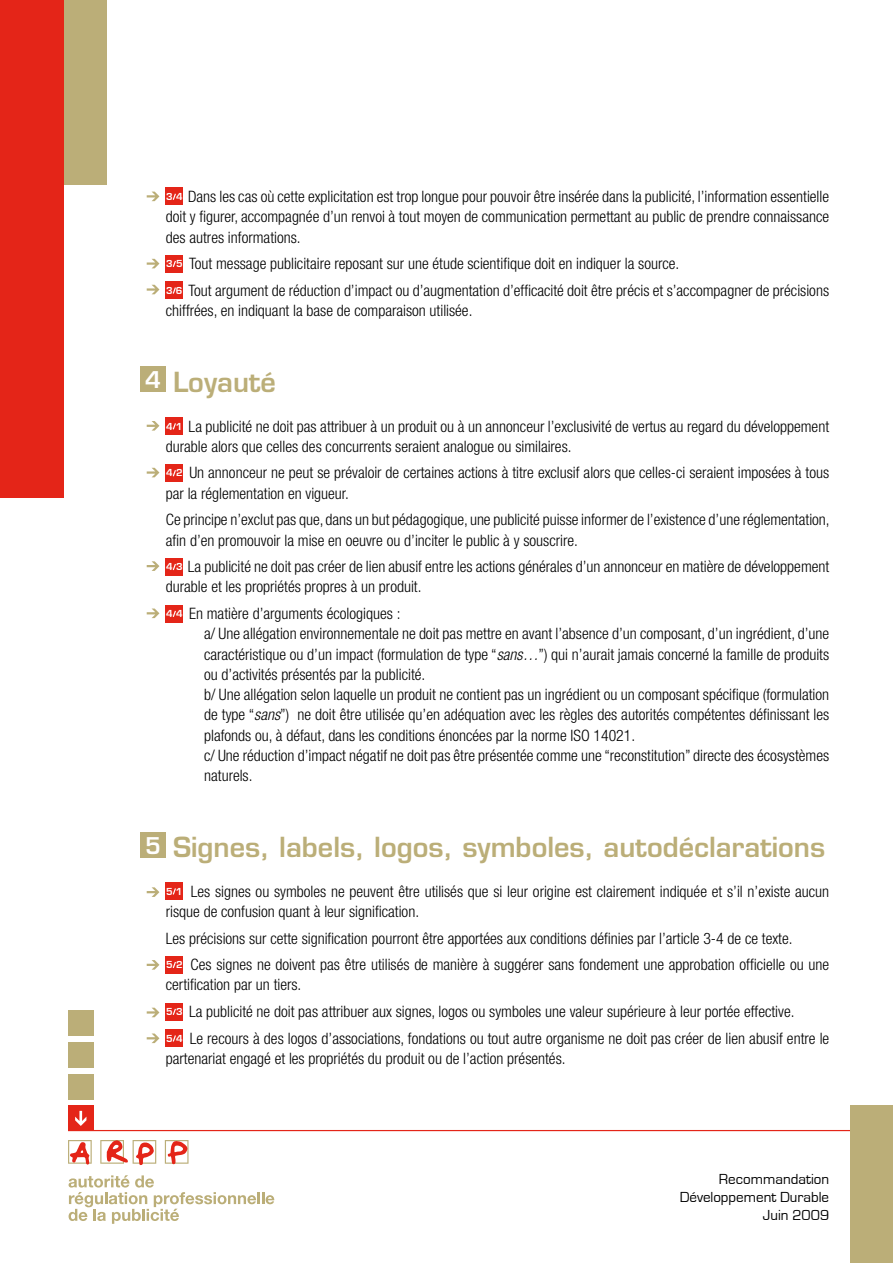
<style>
.page{position:relative;width:893px;height:1263px;background:#fff}
.page>*{position:absolute;margin:0;border:0;box-sizing:border-box;transform-origin:0 0}
.t1{font:600 27px "Eurostile LT";color:#bbae78}
.t2{font:600 22.5px "Eurostile LT";color:#fff}
.t3{font:300 condensed 15.75px/20.2px "Helvetica Neue LT";color:#000}
.t4{font:15px/18px "Eurostile";color:#000;text-align:right}
.s1{font-family:"Eurostile";font-weight:700;font-stretch:normal;font-size:10.5px;color:#fff}
.s2{font-style:italic}
</style>
<div class="page">
<hr style="left:68px;top:1130px;width:782px;height:1px;background:#e42518">
<div style="left:0;top:0;width:64px;height:497px;background:#e42518"></div>
<div style="left:64px;top:0;width:42px;height:185px;background:#bbae78"></div>
<div style="left:850px;top:1106px;width:43px;height:157px;background:#bbae78"></div>
<div style="left:68px;top:1010px;width:26px;height:25px;background:#bbae78"></div>
<div style="left:68px;top:1042px;width:26px;height:25px;background:#bbae78"></div>
<div style="left:68px;top:1074px;width:26px;height:25px;background:#bbae78"></div>
<div style="left:68px;top:1106px;width:26px;height:25px;background:#e42518"></div>
<svg style="left:75px;top:1111px;width:11px;height:15px"></svg>
<div style="left:140px;top:367px;width:26px;height:25px;background:#bbae78"></div>
<div style="left:140px;top:832px;width:26px;height:25px;background:#bbae78"></div>
<div style="left:166px;top:188px;width:17px;height:17px;background:#e42518"></div>
<svg style="left:172px;top:193px;width:4px;height:7px"></svg>
<div style="left:166px;top:255px;width:17px;height:17px;background:#e42518"></div>
<svg style="left:172px;top:260px;width:4px;height:7px"></svg>
<div style="left:166px;top:282px;width:17px;height:17px;background:#e42518"></div>
<svg style="left:172px;top:287px;width:4px;height:7px"></svg>
<div style="left:166px;top:417px;width:17px;height:18px;background:#e42518"></div>
<svg style="left:172px;top:423px;width:4px;height:7px"></svg>
<div style="left:166px;top:464px;width:17px;height:17px;background:#e42518"></div>
<svg style="left:172px;top:470px;width:4px;height:7px"></svg>
<div style="left:166px;top:558px;width:17px;height:17px;background:#e42518"></div>
<svg style="left:172px;top:564px;width:4px;height:7px"></svg>
<div style="left:166px;top:605px;width:17px;height:17px;background:#e42518"></div>
<svg style="left:172px;top:610px;width:4px;height:7px"></svg>
<div style="left:166px;top:883px;width:17px;height:17px;background:#e42518"></div>
<svg style="left:172px;top:888px;width:4px;height:7px"></svg>
<div style="left:166px;top:956px;width:17px;height:17px;background:#e42518"></div>
<svg style="left:172px;top:962px;width:4px;height:6px"></svg>
<div style="left:166px;top:1003px;width:17px;height:17px;background:#e42518"></div>
<svg style="left:172px;top:1008px;width:4px;height:7px"></svg>
<div style="left:166px;top:1030px;width:17px;height:17px;background:#e42518"></div>
<svg style="left:172px;top:1035px;width:4px;height:7px"></svg>
<svg style="left:68px;top:1140px;width:121px;height:25px"></svg>
<svg style="left:69px;top:1175px;width:205px;height:49px"></svg>
<svg style="left:147px;top:421px;width:12px;height:10px"></svg>
<svg style="left:147px;top:285px;width:12px;height:9px"></svg>
<svg style="left:147px;top:259px;width:12px;height:9px"></svg>
<svg style="left:147px;top:192px;width:12px;height:9px"></svg>
<svg style="left:147px;top:608px;width:12px;height:10px"></svg>
<svg style="left:147px;top:887px;width:12px;height:10px"></svg>
<svg style="left:147px;top:960px;width:12px;height:10px"></svg>
<svg style="left:147px;top:1008px;width:12px;height:9px"></svg>
<svg style="left:147px;top:1033px;width:12px;height:10px"></svg>
<svg style="left:147px;top:561px;width:12px;height:10px"></svg>
<svg style="left:147px;top:468px;width:12px;height:9px"></svg>
<p class="t3" style="left:166px;top:186px;width:665px;text-align:justify"><span class="s1">3 4</span> Dans les cas où cette explicitation est trop longue pour pouvoir être insérée dans la publicité, l’information essentielle doit y figurer, accompagnée d’un renvoi à tout moyen de communication permettant au public de prendre connaissance des autres informations.</p>
<p class="t3" style="left:166px;top:250px;width:664px;line-height:26.7px"><span class="s1">3 5</span> Tout message publicitaire reposant sur une étude scientifique doit en indiquer la source.<br><span class="s1">3 6</span> Tout argument de réduction d’impact ou d’augmentation d’efficacité doit être précis et s’accompagner de précisions</p>
<p class="t3" style="left:166px;top:300px;width:308px">chiffrées, en indiquant la base de comparaison utilisée.</p>
<h2 class="t2" style="left:145px;top:366px;width:17px">4</h2>
<h1 class="t1" style="left:173px;top:365px;width:104px">Loyauté</h1>
<p class="t3" style="left:166px;top:416px;width:665px"><span class="s1">4 1</span> La publicité ne doit pas attribuer à un produit ou à un annonceur l’exclusivité de vertus au regard du développement durable alors que celles des concurrents seraient analogue ou similaires.</p>
<p class="t3" style="left:166px;top:463px;width:665px"><span class="s1">4 2</span> Un annonceur ne peut se prévaloir de certaines actions à titre exclusif alors que celles-ci seraient imposées à tous par la réglementation en vigueur.</p>
<p class="t3" style="left:166px;top:510px;width:665px">Ce principe n’exclut pas que, dans un but pédagogique, une publicité puisse informer de l’existence d’une réglementation, afin d’en promouvoir la mise en oeuvre ou d’inciter le public à y souscrire.</p>
<p class="t3" style="left:166px;top:556px;width:665px"><span class="s1">4 3</span> La publicité ne doit pas créer de lien abusif entre les actions générales d’un annonceur en matière de développement durable et les propriétés propres à un produit.</p>
<p class="t3" style="left:204px;top:603px;width:627px;text-indent:-38px"><span class="s1">4 4</span> En matière d’arguments écologiques :<br>a/ Une allégation environnementale ne doit pas mettre en avant l’absence d’un composant, d’un ingrédient, d’une caractéristique ou d’un impact (formulation de type “<span class="s2">sans…</span>”) qui n’aurait jamais concerné la famille de produits ou d’activités présentés par la publicité.<br>b/ Une allégation selon laquelle un produit ne contient pas un ingrédient ou un composant spécifique (formulation de type “<span class="s2">sans</span>”) ne doit être utilisée qu’en adéquation avec les règles des autorités compétentes définissant les plafonds ou, à défaut, dans les conditions énoncées par la norme ISO 14021.<br>c/ Une réduction d’impact négatif ne doit pas être présentée comme une “reconstitution” directe des écosystèmes naturels.</p>
<h1 class="t1" style="left:173px;top:830px;width:653px">Signes, labels, logos, symboles, autodéclarations</h1>
<p class="t3" style="left:166px;top:881px;width:665px"><span class="s1">5 1</span> Les signes ou symboles ne peuvent être utilisés que si leur origine est clairement indiquée et s’il n’existe aucun risque de confusion quant à leur signification.</p>
<p class="t3" style="left:166px;top:925px;width:665px;line-height:26.5px">Les précisions sur cette signification pourront être apportées aux conditions définies par l’article 3-4 de ce texte.<br><span class="s1">5 2</span> Ces signes ne doivent pas être utilisés de manière à suggérer sans fondement une approbation officielle ou une</p>
<p class="t3" style="left:166px;top:971px;width:665px;line-height:26.7px">certification par un tiers.<br><span class="s1">5 3</span> La publicité ne doit pas attribuer aux signes, logos ou symboles une valeur supérieure à leur portée effective.<br><span class="s1">5 4</span> Le recours à des logos d’associations, fondations ou tout autre organisme ne doit pas créer de lien abusif entre le</p>
<p class="t3" style="left:166px;top:1048px;width:401px">partenariat engagé et les propriétés du produit ou de l’action présentés.</p>
<h2 class="t2" style="left:145px;top:831px;width:17px">5</h2>
<p class="t4" style="left:680px;top:1171px;width:151px">Recommandation<br>Développement Durable<br>Juin 2009</p>
</div>
